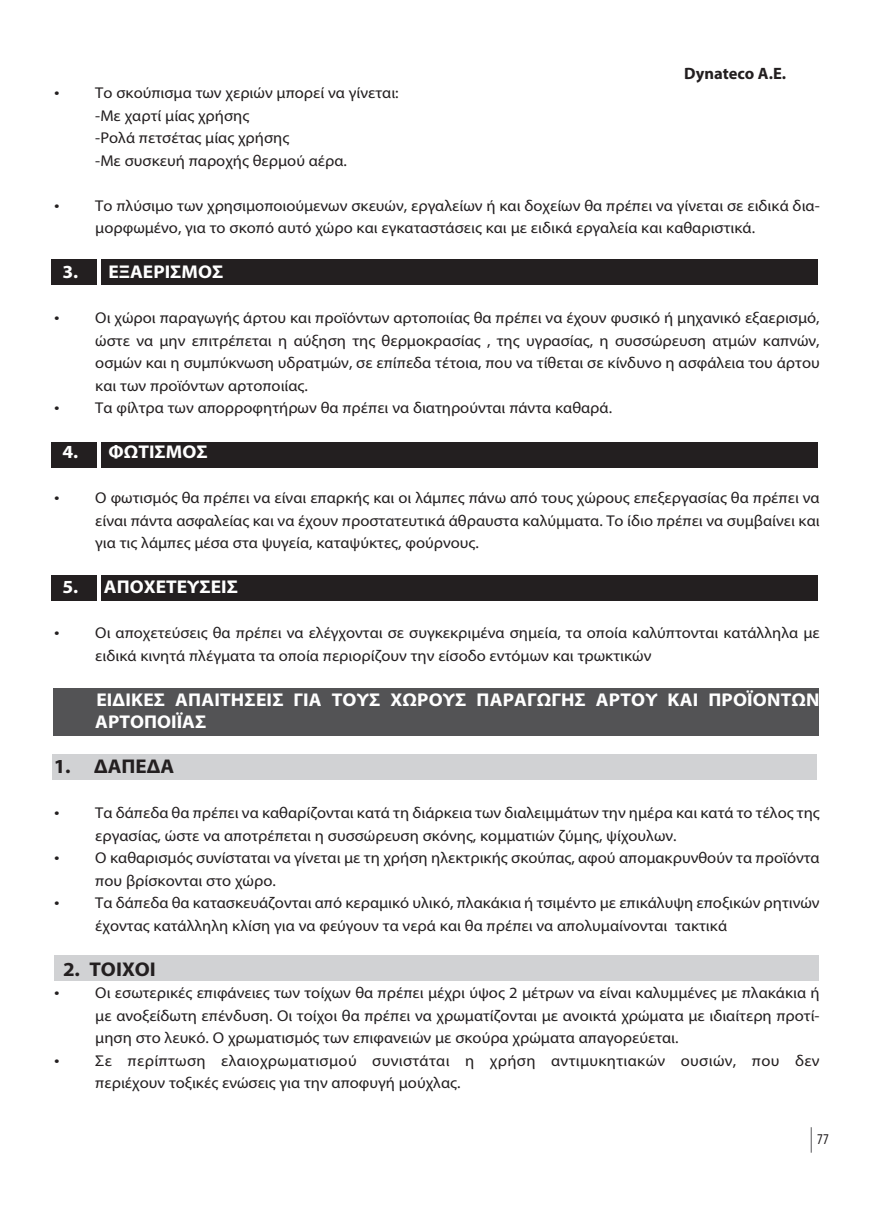
<style>
.page{position:relative;width:872px;height:1212px;background:#fff}
.page>*{position:absolute;margin:0;border:0;box-sizing:border-box;transform-origin:0 0}
.t1{font:700 19.95px "Myriad Pro";color:#231f20;scale:1.05 1}
.t2{font:700 18.6px/22.5px "Myriad Pro";letter-spacing:.01em;color:#fff;scale:1.05 1}
.t3{font:700 16.5px "Myriad Pro";color:#231f20}
.t4{font:15.6px/22.5px "Myriad Pro";color:#231f20;scale:1.05 1}
.t5{font:15.6px/22.5px "Myriad Pro";letter-spacing:.02em;color:#231f20;scale:1.05 1}
.t6{font:condensed 15px "Myriad Pro";color:#231f20}
</style>
<div class="page">
<svg style="left:811px;top:1127px;width:1px;height:26px"></svg>
<div style="left:101px;top:259px;width:716px;height:26px;background:#231f20"></div>
<div style="left:52px;top:259px;width:45px;height:26px;background:#231f20"></div>
<div style="left:101px;top:442px;width:716px;height:26px;background:#231f20"></div>
<div style="left:52px;top:442px;width:45px;height:26px;background:#231f20"></div>
<div style="left:101px;top:575px;width:716px;height:26px;background:#231f20"></div>
<div style="left:52px;top:576px;width:45px;height:25px;background:#231f20"></div>
<div style="left:53px;top:754px;width:764px;height:26px;background:#d1d2d4"></div>
<div style="left:55px;top:955px;width:763px;height:26px;background:#d1d2d4"></div>
<div style="left:53px;top:688px;width:765px;height:47px;background:#535355"></div>
<p class="t3" style="left:684px;top:68px;width:103px">Dynateco A.E.</p>
<p class="t4" style="left:95px;top:83px;width:290px;text-indent:-42px">• Το σκούπισμα των χεριών μπορεί να γίνεται: -Με χαρτί μίας χρήσης<br>-Ρολά πετσέτας μίας χρήσης<br>-Με συσκευή παροχής θερμού αέρα.</p>
<p class="t4" style="left:95px;top:196px;width:691px;text-indent:-42px">• Το πλύσιμο των χρησιμοποιούμενων σκευών, εργαλείων ή και δοχείων θα πρέπει να γίνεται σε ειδικά δια&shy;μορφωμένο, για το σκοπό αυτό χώρο και εγκαταστάσεις και με ειδικά εργαλεία και καθαριστικά.</p>
<p class="t2" style="left:62px;top:262px;width:155px">3. ΕΞΑΕΡΙΣΜΟΣ</p>
<p class="t4" style="left:95px;top:308px;width:691px;text-align:justify;text-indent:-42px">• Οι χώροι παραγωγής άρτου και προϊόντων αρτοποιίας θα πρέπει να έχουν φυσικό ή μηχανικό εξαερισμό, ώστε να μην επιτρέπεται η αύξηση της θερμοκρασίας , της υγρασίας, η συσσώρευση ατμών καπνών, οσμών και η συμπύκνωση υδρατμών, σε επίπεδα τέτοια, που να τίθεται σε κίνδυνο η ασφάλεια του άρτου και των προϊόντων αρτοποιίας.</p>
<p class="t4" style="left:54px;top:398px;width:533px">• Τα φίλτρα των απορροφητήρων θα πρέπει να διατηρούνται πάντα καθαρά.</p>
<p class="t2" style="left:62px;top:442px;width:140px">4. ΦΩΤΙΣΜΟΣ</p>
<p class="t4" style="left:95px;top:488px;width:691px;text-align:justify;text-indent:-42px">• Ο φωτισμός θα πρέπει να είναι επαρκής και οι λάμπες πάνω από τους χώρους επεξεργασίας θα πρέπει να είναι πάντα ασφαλείας και να έχουν προστατευτικά άθραυστα καλύμματα. Το ίδιο πρέπει να συμβαίνει και για τις λάμπες μέσα στα ψυγεία, καταψύκτες, φούρνους.</p>
<p class="t2" style="left:62px;top:577px;width:169px">5. ΑΠΟΧΕΤΕΥΣΕΙΣ</p>
<p class="t4" style="left:95px;top:623px;width:691px;text-indent:-42px">• Οι αποχετεύσεις θα πρέπει να ελέγχονται σε συγκεκριμένα σημεία, τα οποία καλύπτονται κατάλληλα με ειδικά κινητά πλέγματα τα οποία περιορίζουν την είσοδο εντόμων και τρωκτικών</p>
<p class="t2" style="left:95px;top:690px;width:691px">ΕΙΔΙΚΕΣ ΑΠΑΙΤΗΣΕΙΣ ΓΙΑ ΤΟΥΣ ΧΩΡΟΥΣ ΠΑΡΑΓΩΓΗΣ ΑΡΤΟΥ ΚΑΙ ΠΡΟΪΟΝΤΩΝ<br>ΑΡΤΟΠΟIΪΑΣ</p>
<p class="t1" style="left:54px;top:759px;width:116px">1. ΔΑΠΕΔΑ</p>
<p class="t4" style="left:95px;top:803px;width:691px;text-indent:-42px">• Τα δάπεδα θα πρέπει να καθαρίζονται κατά τη διάρκεια των διαλειμμάτων την ημέρα και κατά το τέλος της εργασίας, ώστε να αποτρέπεται η συσσώρευση σκόνης, κομματιών ζύμης, ψίχουλων.</p>
<p class="t4" style="left:95px;top:848px;width:691px;text-indent:-42px">• Ο καθαρισμός συνίσταται να γίνεται με τη χρήση ηλεκτρικής σκούπας, αφού απομακρυνθούν τα προϊόντα που βρίσκονται στο χώρο.</p>
<p class="t4" style="left:95px;top:893px;width:691px;text-indent:-42px">• Τα δάπεδα θα κατασκευάζονται από κεραμικό υλικό, πλακάκια ή τσιμέντο με επικάλυψη εποξικών ρητινών έχοντας κατάλληλη κλίση για να φεύγουν τα νερά και θα πρέπει να απολυμαίνονται τακτικά</p>
<p class="t1" style="left:63px;top:962px;width:90px">2. ΤΟΙΧΟΙ</p>
<p class="t4" style="left:95px;top:983px;width:691px;text-align:justify;text-indent:-42px">• Οι εσωτερικές επιφάνειες των τοίχων θα πρέπει μέχρι ύψος 2 μέτρων να είναι καλυμμένες με πλακάκια ή με ανοξείδωτη επένδυση. Οι τοίχοι θα πρέπει να χρωματίζονται με ανοικτά χρώματα με ιδιαίτερη προτί&shy;μηση στο λευκό. Ο χρωματισμός των επιφανειών με σκούρα χρώματα απαγορεύεται.</p>
<p class="t5" style="left:95px;top:1051px;width:691px;text-indent:-42px">• Σε περίπτωση ελαιοχρωματισμού συνιστάται η χρήση αντιμυκητιακών ουσιών, που δεν περιέχουν τοξικές ενώσεις για την αποφυγή μούχλας.</p>
<p class="t6" style="left:817px;top:1133px;width:13px">77</p>
</div>
